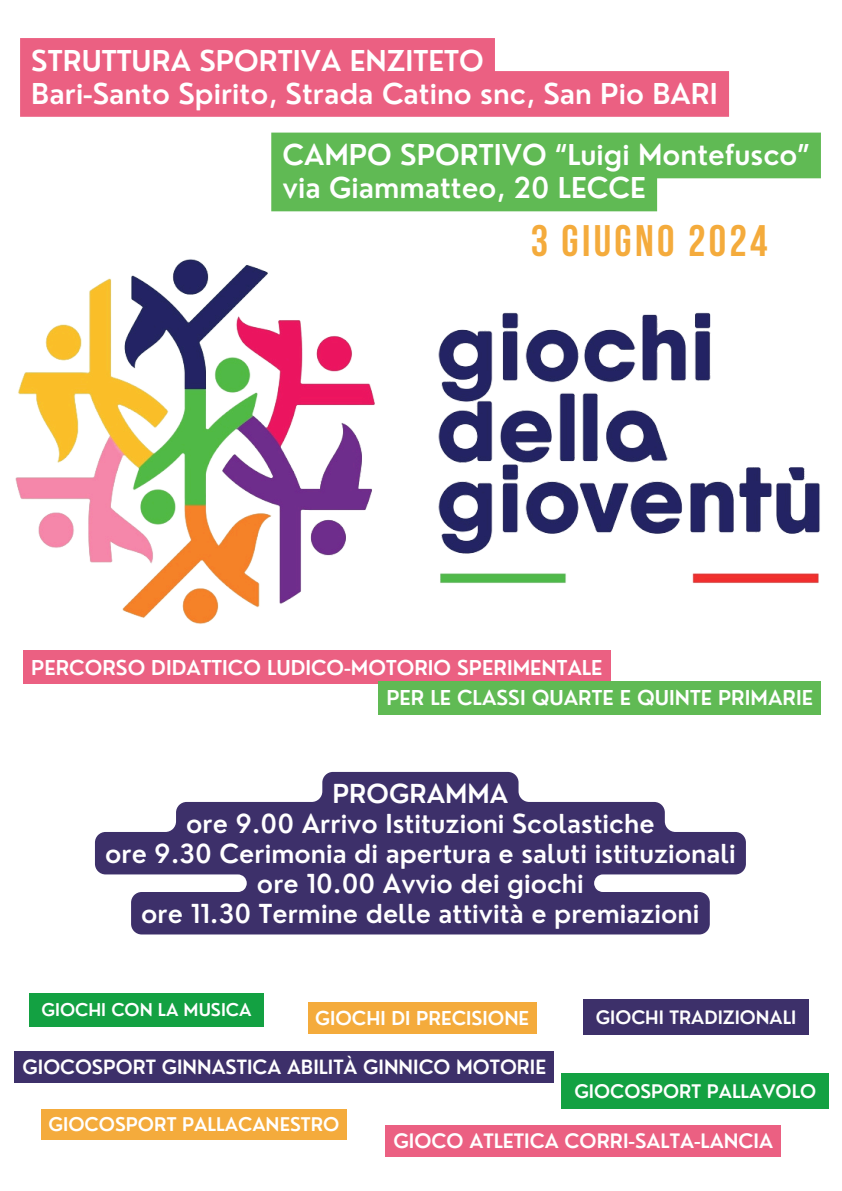
<style>
.page{position:relative;width:842px;height:1191px;background:#fff}
.page>*{position:absolute;margin:0;border:0;box-sizing:border-box;transform-origin:0 0}
.t1{font:700 43.9px "Bebas Neue";letter-spacing:.075em;color:#f4ab3c}
.t2{font:600 28px/33px "Nourd";color:#fff}
.t3{font:600 25.5px/30px "Nourd";color:#fff;text-align:center}
.t4{font:600 20px "Nourd";color:#fff}
.t5{font:600 19.4px "Nourd";color:#fff}
.t6{font:600 19.2px "Nourd";color:#fff}
.t7{font:600 18.7px "Nourd";color:#fff}
.t8{font:600 18.4px "Nourd";color:#fff}
.t9{font:600 18.3px "Nourd";color:#fff}
.t10{font:600 18.1px "Nourd";color:#fefefe}
.t11{font:600 17.2px "Nourd";color:#fff}
</style>
<div class="page">
<svg style="left:495px;top:1033px;width:334px;height:124px"></svg>
<img style="left:15px;top:72px;width:806px;height:643px">
<svg style="left:20px;top:38px;width:709px;height:79px;background:#ed7693"></svg>
<svg style="left:271px;top:133px;width:550px;height:78px;background:#74c269"></svg>
<svg style="left:95px;top:771px;width:651px;height:163px;fill:#3d306a"></svg>
<div style="left:29px;top:992px;width:235px;height:34px;background:#13a142"></div>
<div style="left:386px;top:1124px;width:395px;height:32px;background:#eb6082"></div>
<div style="left:15px;top:1051px;width:539px;height:31px;background:#3d306a"></div>
<div style="left:562px;top:1072px;width:267px;height:36px;background:#13a142"></div>
<div style="left:41px;top:1109px;width:306px;height:30px;background:#f4ab3c"></div>
<div style="left:308px;top:1002px;width:229px;height:31px;background:#f4ab3c"></div>
<div style="left:583px;top:999px;width:226px;height:35px;background:#3d306a"></div>
<div style="left:23px;top:650px;width:588px;height:34px;background:#eb6082"></div>
<div style="left:378px;top:680px;width:443px;height:34px;background:#60ba54"></div>
<h2 class="t2" style="left:31px;top:44px;width:688px">STRUTTURA SPORTIVA ENZITETO<br>Bari-Santo Spirito, Strada Catino snc, San Pio BARI</h2>
<h1 class="t2" style="left:282px;top:138px;width:529px">CAMPO SPORTIVO “Luigi Montefusco” via Giammatteo, 20 LECCE</h1>
<p class="t1" style="left:531px;top:223px;width:238px">3 GIUGNO 2024</p>
<h3 class="t4" style="left:31px;top:654px;width:573px">PERCORSO DIDATTICO LUDICO-MOTORIO SPERIMENTALE</h3>
<h3 class="t4" style="left:386px;top:685px;width:428px">PER LE CLASSI QUARTE E QUINTE PRIMARIE</h3>
<h3 class="t3" style="left:105px;top:777px;width:632px">PROGRAMMA<br>ore 9.00 Arrivo Istituzioni Scolastiche<br>ore 9.30 Cerimonia di apertura e saluti istituzionali ore 10.00 Avvio dei giochi<br>ore 11.30 Termine delle attività e premiazioni</h3>
<h3 class="t11" style="left:41px;top:998px;width:212px">GIOCHI CON LA MUSICA</h3>
<h3 class="t7" style="left:315px;top:1006px;width:215px">GIOCHI DI PRECISIONE</h3>
<h3 class="t10" style="left:596px;top:1005px;width:202px">GIOCHI TRADIZIONALI</h3>
<p class="t6" style="left:23px;top:1054px;width:525px">GIOCOSPORT GINNASTICA ABILITÀ GINNICO MOTORIE</p>
<h3 class="t9" style="left:574px;top:1079px;width:243px">GIOCOSPORT PALLAVOLO</h3>
<h3 class="t8" style="left:48px;top:1112px;width:293px">GIOCOSPORT PALLACANESTRO</h3>
<h2 class="t5" style="left:393px;top:1128px;width:381px">GIOCO ATLETICA CORRI-SALTA-LANCIA</h2>
</div>
